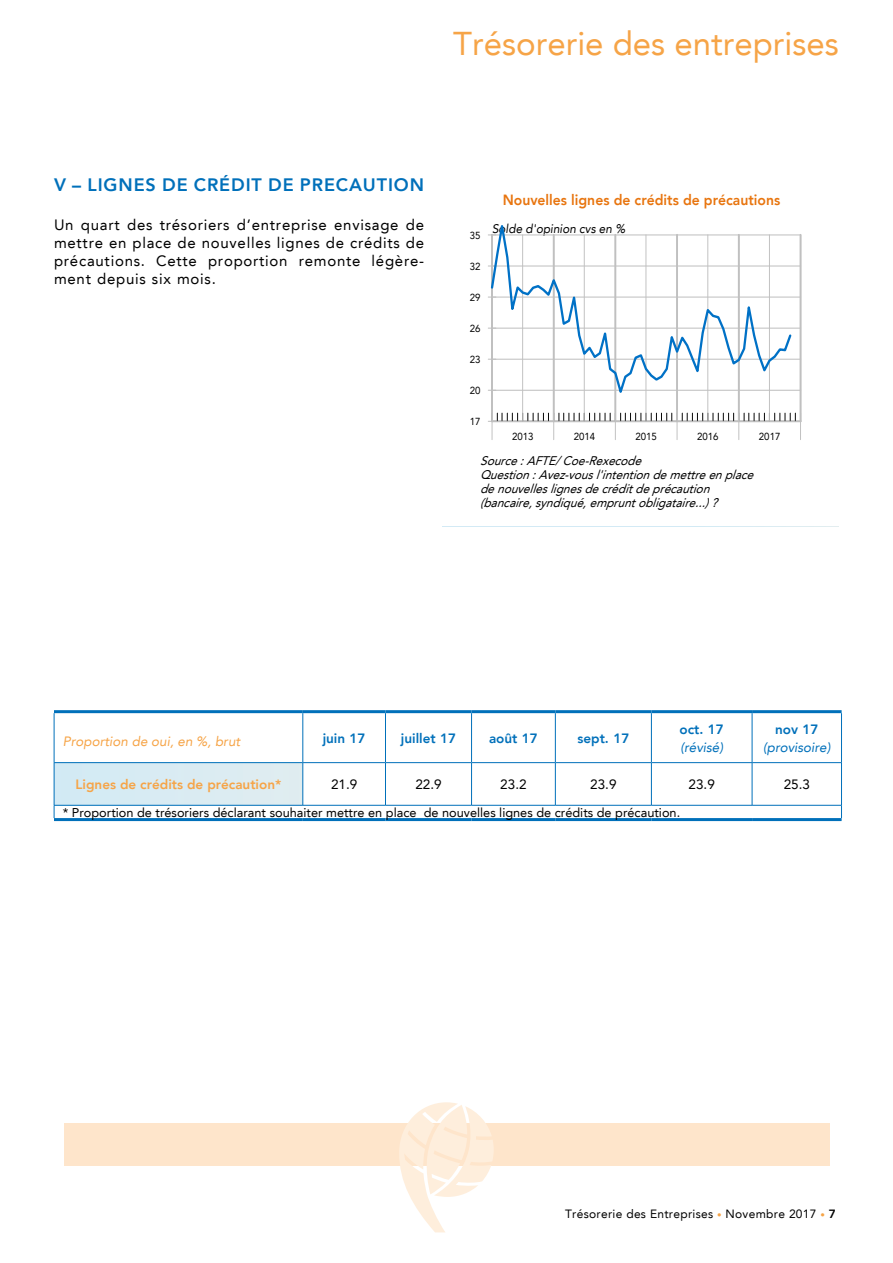
<style>
.page{position:relative;width:893px;height:1263px;background:#fff}
.page>*{position:absolute;margin:0;border:0;box-sizing:border-box;transform-origin:0 0}
.t1{font:33px "Avenir LT";color:#f6a447}
.t2{font:800 18px "Avenir LT";letter-spacing:.05em;color:#0070ba}
.t3{font:15px/18px "Avenir LT";letter-spacing:.05em;color:#000;text-align:justify}
.t4{font:800 14.85px "Avenir LT";color:#e8750f;scale:.94 1}
.t5{font:800 13.5px "Avenir LT";color:#0070ba}
.t6{font:800 13.5px "Avenir LT";color:#f6a447}
.t7{font:italic 13.5px "Avenir LT";color:#f6a447}
.t8{font:13.5px "Avenir LT";color:#000}
.t9{font:italic 13.5px "Avenir LT";color:#0070ba}
.t10{font:12.75px "Avenir LT";color:#000}
.t11{font:italic 12.45px/13.8px "Avenir LT";color:#000;scale:.94 1}
.t12{font:italic 12.45px "Avenir LT";color:#000;scale:.94 1}
.t13{font:12px "Avenir LT";letter-spacing:.025em;color:#000}
.t14{font:10.2px "Avenir LT";color:#000;scale:.94 1}
.s1{font-size:9px;color:#f6a447}
.s2{font-weight:800}
</style>
<div class="page">
<div style="left:64px;top:1123px;width:765px;height:43px;background:#fee5cb"></div>
<svg style="left:399px;top:1102px;width:95px;height:130px"></svg>
<hr style="left:491px;top:235px;width:2px;height:186px;background:#c0c0c0">
<hr style="left:553px;top:235px;width:2px;height:186px;background:#c0c0c0">
<hr style="left:614px;top:235px;width:2px;height:186px;background:#c0c0c0">
<hr style="left:676px;top:235px;width:2px;height:186px;background:#c0c0c0">
<hr style="left:738px;top:235px;width:2px;height:186px;background:#c0c0c0">
<hr style="left:799px;top:235px;width:2px;height:186px;background:#c0c0c0">
<hr style="left:522px;top:235px;width:1px;height:186px;background:#c0c0c0">
<hr style="left:584px;top:235px;width:1px;height:186px;background:#c0c0c0">
<hr style="left:646px;top:235px;width:1px;height:186px;background:#c0c0c0">
<hr style="left:707px;top:235px;width:1px;height:186px;background:#c0c0c0">
<hr style="left:769px;top:235px;width:1px;height:186px;background:#c0c0c0">
<svg style="left:488px;top:413px;width:313px;height:27px"></svg>
<hr style="left:492px;top:421px;width:309px;height:1px;background:#c0c0c0">
<hr style="left:492px;top:390px;width:309px;height:1px;background:#c0c0c0">
<hr style="left:492px;top:359px;width:309px;height:1px;background:#c0c0c0">
<hr style="left:492px;top:328px;width:309px;height:1px;background:#c0c0c0">
<hr style="left:492px;top:297px;width:309px;height:1px;background:#c0c0c0">
<hr style="left:492px;top:266px;width:309px;height:1px;background:#c0c0c0">
<hr style="left:492px;top:235px;width:309px;height:1px;background:#c0c0c0">
<svg style="left:489px;top:225px;width:304px;height:175px"></svg>
<svg style="left:55px;top:713px;width:786px;height:92px"></svg>
<div style="left:54px;top:763px;width:249px;height:42px;background:#daebf3"></div>
<hr style="left:54px;top:710px;width:249px;height:3px;background:#0070ba">
<hr style="left:303px;top:710px;width:82px;height:3px;background:#0070ba">
<hr style="left:385px;top:710px;width:87px;height:3px;background:#0070ba">
<hr style="left:472px;top:710px;width:83px;height:3px;background:#0070ba">
<hr style="left:555px;top:710px;width:96px;height:3px;background:#0070ba">
<hr style="left:651px;top:710px;width:101px;height:3px;background:#0070ba">
<hr style="left:752px;top:710px;width:90px;height:3px;background:#0070ba">
<hr style="left:54px;top:818px;width:249px;height:3px;background:#0070ba">
<hr style="left:303px;top:818px;width:82px;height:3px;background:#0070ba">
<hr style="left:385px;top:818px;width:87px;height:3px;background:#0070ba">
<hr style="left:472px;top:818px;width:83px;height:3px;background:#0070ba">
<hr style="left:555px;top:818px;width:96px;height:3px;background:#0070ba">
<hr style="left:651px;top:818px;width:101px;height:3px;background:#0070ba">
<hr style="left:752px;top:818px;width:90px;height:3px;background:#0070ba">
<hr style="left:54px;top:713px;width:1px;height:50px;background:#0070ba">
<hr style="left:303px;top:713px;width:1px;height:49px;background:#0070ba">
<hr style="left:385px;top:713px;width:1px;height:49px;background:#0070ba">
<hr style="left:471px;top:713px;width:1px;height:49px;background:#0070ba">
<hr style="left:555px;top:713px;width:1px;height:49px;background:#0070ba">
<hr style="left:651px;top:713px;width:1px;height:49px;background:#0070ba">
<hr style="left:752px;top:713px;width:1px;height:49px;background:#0070ba">
<hr style="left:841px;top:713px;width:1px;height:50px;background:#0070ba">
<hr style="left:54px;top:763px;width:1px;height:42px;background:#0070ba">
<hr style="left:303px;top:763px;width:1px;height:42px;background:#0070ba">
<hr style="left:385px;top:763px;width:1px;height:42px;background:#0070ba">
<hr style="left:471px;top:763px;width:1px;height:42px;background:#0070ba">
<hr style="left:555px;top:763px;width:1px;height:42px;background:#0070ba">
<hr style="left:651px;top:763px;width:1px;height:42px;background:#0070ba">
<hr style="left:752px;top:763px;width:1px;height:42px;background:#0070ba">
<hr style="left:841px;top:763px;width:1px;height:42px;background:#0070ba">
<hr style="left:54px;top:805px;width:249px;height:1px;background:#0070ba">
<svg style="left:54px;top:805px;width:1px;height:13px"></svg>
<hr style="left:303px;top:805px;width:82px;height:1px;background:#0070ba">
<hr style="left:385px;top:805px;width:87px;height:1px;background:#0070ba">
<hr style="left:472px;top:805px;width:83px;height:1px;background:#0070ba">
<hr style="left:555px;top:805px;width:96px;height:1px;background:#0070ba">
<hr style="left:651px;top:805px;width:101px;height:1px;background:#0070ba">
<hr style="left:752px;top:805px;width:90px;height:1px;background:#0070ba">
<svg style="left:841px;top:805px;width:1px;height:13px"></svg>
<hr style="left:54px;top:762px;width:249px;height:1px;background:#0070ba">
<hr style="left:303px;top:762px;width:82px;height:1px;background:#0070ba">
<hr style="left:385px;top:762px;width:87px;height:1px;background:#0070ba">
<hr style="left:472px;top:762px;width:83px;height:1px;background:#0070ba">
<hr style="left:555px;top:762px;width:96px;height:1px;background:#0070ba">
<hr style="left:651px;top:762px;width:101px;height:1px;background:#0070ba">
<hr style="left:752px;top:762px;width:89px;height:1px;background:#0070ba">
<h1 class="t1" style="left:453px;top:24px;width:387px">Trésorerie des entreprises</h1>
<h2 class="t2" style="left:54px;top:174px;width:372px">V – LIGNES DE CRÉDIT DE PRECAUTION</h2>
<p class="t3" style="left:54px;top:216px;width:372px">Un quart des trésoriers d’entreprise envisage de mettre en place de nouvelles lignes de crédits de précautions. Cette proportion remonte légère&shy;ment depuis six mois.</p>
<p class="t14" style="left:470px;top:229px;width:13px">35</p>
<p class="t14" style="left:470px;top:260px;width:13px">32</p>
<p class="t14" style="left:470px;top:291px;width:13px">29</p>
<p class="t14" style="left:470px;top:323px;width:13px">26</p>
<p class="t14" style="left:470px;top:354px;width:13px">23</p>
<p class="t14" style="left:470px;top:385px;width:13px">20</p>
<p class="t14" style="left:470px;top:416px;width:13px">17</p>
<p class="t4" style="left:503px;top:191px;width:297px">Nouvelles lignes de crédits de précautions</p>
<p class="t12" style="left:492px;top:221px;width:143px">Solde d'opinion cvs en %</p>
<p class="t14" style="left:512px;top:430px;width:24px">2013</p>
<p class="t14" style="left:574px;top:430px;width:24px">2014</p>
<p class="t14" style="left:635px;top:430px;width:24px">2015</p>
<p class="t14" style="left:697px;top:430px;width:24px">2016</p>
<p class="t14" style="left:759px;top:430px;width:24px">2017</p>
<p class="t11" style="left:480px;top:454px;width:297px">Source:AFTE/Coe-Rexecode Question:Avez-vousl'intentiondemettreenplace denouvelleslignesdecréditdeprécaution (bancaire,syndiqué,empruntobligataire...)?</p>
<p class="t7" style="left:63px;top:733px;width:179px">Proportion de oui, en %, brut</p>
<p class="t5" style="left:323px;top:730px;width:44px">juin 17</p>
<p class="t5" style="left:401px;top:730px;width:57px">juillet 17</p>
<p class="t5" style="left:489px;top:730px;width:50px">août 17</p>
<p class="t5" style="left:577px;top:730px;width:53px">sept. 17</p>
<p class="t5" style="left:680px;top:721px;width:46px">oct. 17</p>
<p class="t9" style="left:680px;top:739px;width:44px">(révisé)</p>
<p class="t5" style="left:775px;top:721px;width:45px">nov 17</p>
<p class="t9" style="left:763px;top:739px;width:69px">(provisoire)</p>
<p class="t6" style="left:76px;top:776px;width:207px">Lignes de crédits de précaution*</p>
<p class="t8" style="left:331px;top:777px;width:28px">21.9</p>
<p class="t8" style="left:415px;top:777px;width:28px">22.9</p>
<p class="t8" style="left:500px;top:777px;width:28px">23.2</p>
<p class="t8" style="left:590px;top:777px;width:28px">23.9</p>
<p class="t8" style="left:689px;top:777px;width:28px">23.9</p>
<p class="t8" style="left:784px;top:777px;width:28px">25.3</p>
<p class="t10" style="left:63px;top:805px;width:619px">* Proportion de trésoriers déclarant souhaiter mettre en place de nouvelles lignes de crédits de précaution.</p>
<p class="t13" style="left:565px;top:1207px;width:272px">Trésorerie des Entreprises <span class="s1">•</span> Novembre 2017 <span class="s1">•</span> <span class="s2">7</span></p>
</div>
